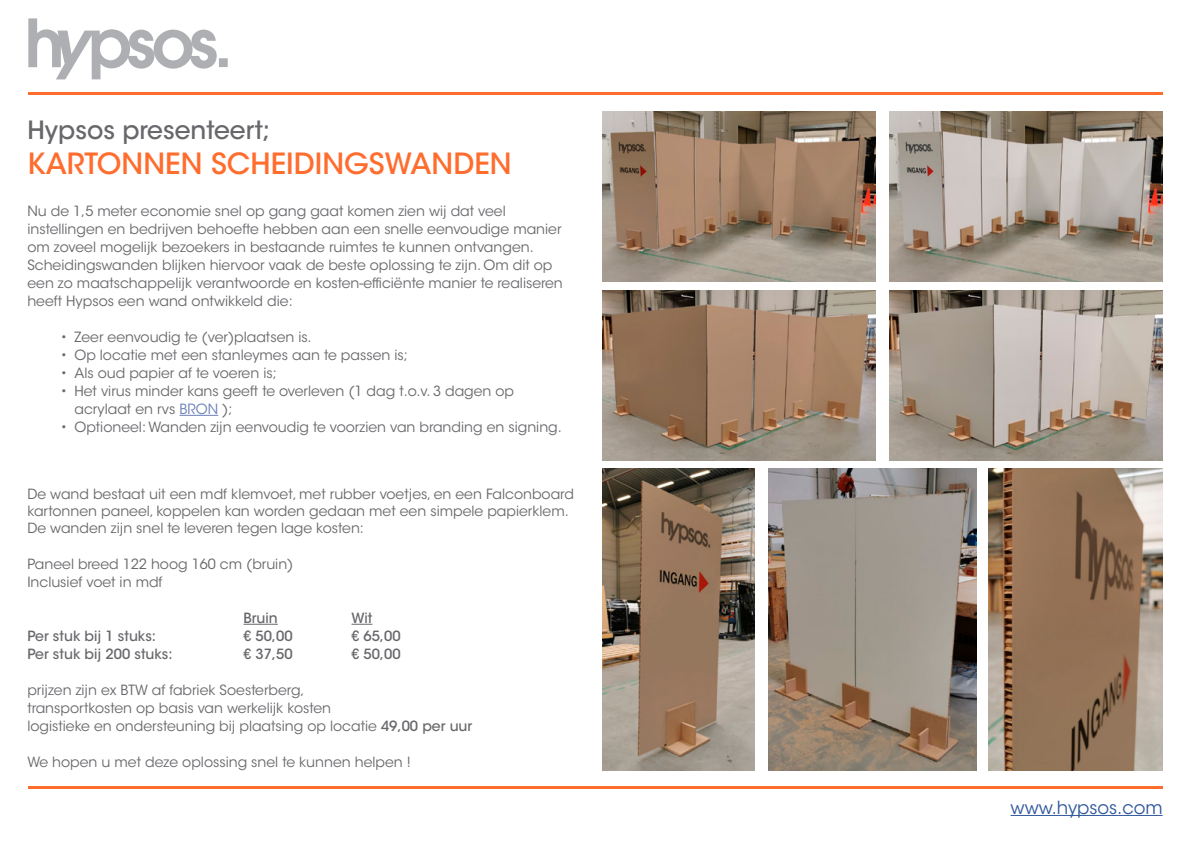
<style>
.page{position:relative;width:1191px;height:842px;background:#fff}
.page>*{position:absolute;margin:0;border:0;box-sizing:border-box;transform-origin:0 0}
.t1{font:500 29px "ITC Avant Garde Std";color:#ff6d2e}
.t2{font:500 25px "ITC Avant Garde Std";color:#68676b}
.t3{font:18px "ITC Avant Garde Std";color:#30589b}
.t4{font:14px/18px "ITC Avant Garde Std";color:#68676b}
.t5{font:500 14px "ITC Avant Garde Std";color:#68676b}
.s1{color:#6c80b7}
.s2{font-weight:500}
</style>
<div class="page">
<svg style="left:28px;top:18px;width:200px;height:61px"></svg>
<hr style="left:28px;top:92px;width:1134px;height:3px;background:#ff6d2e">
<hr style="left:28px;top:787px;width:1134px;height:2px;background:#ff6d2e">
<hr style="left:1010px;top:815px;width:152px;height:1px;background:#30589b">
<hr style="left:179px;top:415px;width:39px;height:1px;background:#6c80b7">
<hr style="left:243px;top:624px;width:35px;height:1px;background:#68676b">
<svg style="left:351px;top:624px;width:21px;height:1px"></svg>
<img style="left:602px;top:111px;width:273px;height:170px">
<img style="left:889px;top:111px;width:273px;height:170px">
<img style="left:602px;top:290px;width:273px;height:170px">
<img style="left:889px;top:290px;width:273px;height:170px">
<img style="left:602px;top:469px;width:152px;height:301px">
<img style="left:768px;top:469px;width:208px;height:301px">
<img style="left:988px;top:469px;width:174px;height:301px">
<h2 class="t2" style="left:27px;top:115px;width:244px">Hypsos presenteert;</h2>
<h1 class="t1" style="left:27px;top:145px;width:486px">KARTONNEN SCHEIDINGSWANDEN</h1>
<p class="t4" style="left:27px;top:202px;width:537px">Nu de 1,5 meter economie snel op gang gaat komen zien wij dat veel instellingen en bedrijven behoefte hebben aan een snelle eenvoudige manier om zoveel mogelijk bezoekers in bestaande ruimtes te kunnen ontvangen.<br>Scheidingswanden blijken hiervoor vaak de beste oplossing te zijn. Om dit op een zo maatschappelijk verantwoorde en kosten-efficiënte manier te realiseren heeft Hypsos een wand ontwikkeld die:</p>
<p class="t4" style="left:60px;top:328px;width:253px">• Zeer eenvoudig te (ver)plaatsen is.</p>
<p class="t4" style="left:60px;top:346px;width:349px">• Op locatie met een stanleymes aan te passen is;</p>
<p class="t4" style="left:60px;top:364px;width:218px">• Als oud papier af te voeren is;</p>
<p class="t4" style="left:74px;top:382px;width:441px;text-indent:-14px">• Het virus minder kans geeft te overleven (1 dag t.o.v. 3 dagen op acrylaat en rvs <span class="s1">BRON</span> );</p>
<p class="t4" style="left:60px;top:418px;width:503px">• Optioneel: Wanden zijn eenvoudig te voorzien van branding en signing.</p>
<p class="t4" style="left:27px;top:486px;width:548px;line-height:16.8px">De wand bestaat uit een mdf klemvoet, met rubber voetjes, en een Falconboard kartonnen paneel, koppelen kan worden gedaan met een simpele papierklem.<br>De wanden zijn snel te leveren tegen lage kosten:</p>
<p class="t4" style="left:27px;top:555px;width:267px">Paneel breed 122 hoog 160 cm (bruin)<br>Inclusief voet in mdf</p>
<p class="t5" style="left:243px;top:609px;width:36px">Bruin</p>
<p class="t5" style="left:351px;top:609px;width:22px">Wit</p>
<p class="t5" style="left:27px;top:627px;width:130px">Per stuk bij 1 stuks:</p>
<p class="t5" style="left:243px;top:627px;width:51px">€ 50,00</p>
<p class="t5" style="left:351px;top:627px;width:51px">€ 65,00</p>
<p class="t5" style="left:27px;top:645px;width:147px">Per stuk bij 200 stuks:</p>
<p class="t5" style="left:243px;top:645px;width:51px">€ 37,50</p>
<p class="t5" style="left:351px;top:645px;width:51px">€ 50,00</p>
<p class="t4" style="left:27px;top:681px;width:446px">prijzen zijn ex BTW af fabriek Soesterberg,<br>transportkosten op basis van werkelijk kosten<br>logistieke en ondersteuning bij plaatsing op locatie <span class="s2">49,00 per uur</span></p>
<p class="t4" style="left:27px;top:753px;width:385px">We hopen u met deze oplossing snel te kunnen helpen !</p>
<p class="t3" style="left:1010px;top:796px;width:153px">www.hypsos.com</p>
</div>
